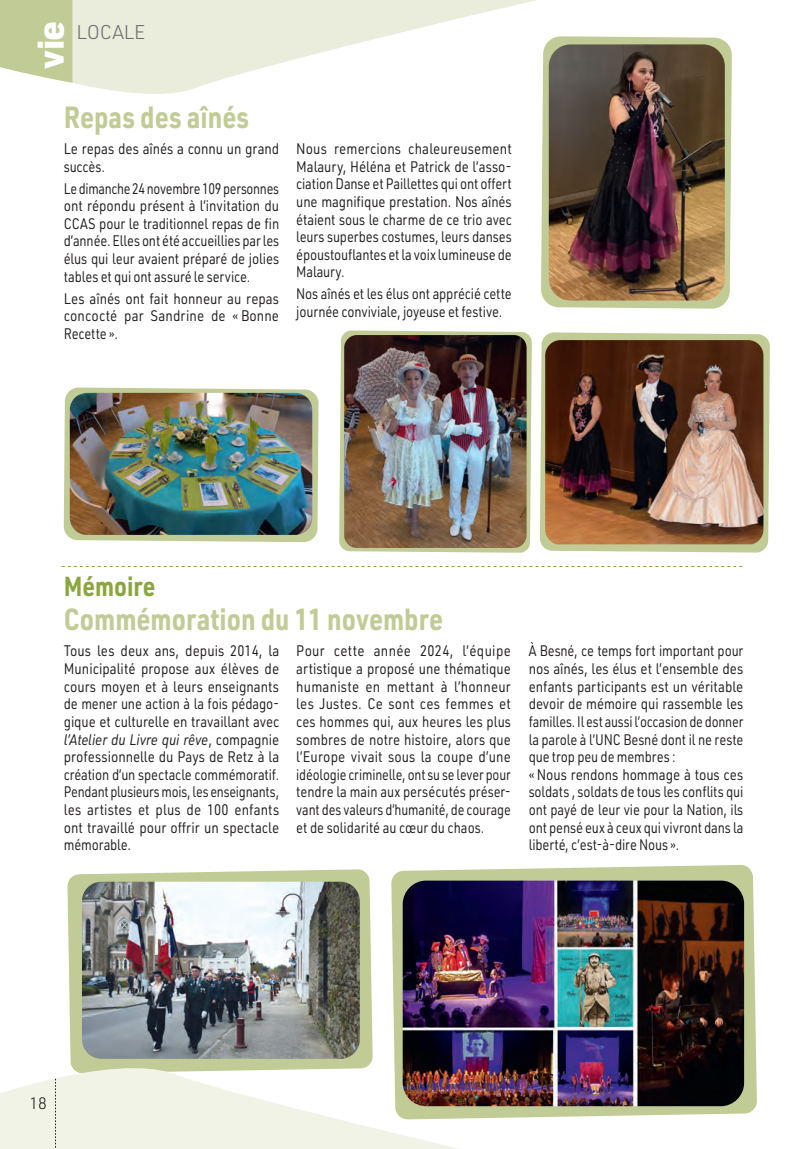
<style>
.page{position:relative;width:808px;height:1149px;background:#fff}
.page>*{position:absolute;margin:0;border:0;box-sizing:border-box;transform-origin:0 0}
.t1{font:900 36px "URWDIN";color:#fff}
.t2{font:700 30px "URWDIN";color:#c1cb95;scale:.85 1}
.t3{font:700 27px "URWDIN";color:#8ba640;scale:.85 1}
.t4{font:300 19.5px "URWDIN";letter-spacing:-.01em;color:#6c6d70}
.t5{font:300 16.2px "URWDIN";color:#231f20}
.t6{font:15px/17.7px "URWDIN";letter-spacing:-.005em;color:#231f20;text-align:justify;scale:.88 1}
.t7{font:15px/17.7px "URWDIN";letter-spacing:-.005em;color:#231f20;scale:.85 1}
.t8{font:15px/17.7px "URWDIN";letter-spacing:-.005em;color:#231f20;text-align:justify;scale:.82 1}
.t9{font:15px/17.7px "URWDIN";letter-spacing:-.005em;color:#231f20;scale:.87 1}
.s1{font-style:italic}
</style>
<div class="page">
<svg style="left:67px;top:869px;width:306px;height:181px;fill:#c1cb95"></svg>
<svg style="left:391px;top:865px;width:366px;height:251px;fill:#c1cb95"></svg>
<svg style="left:0;top:0;width:73px;height:83px;background:#c6cf9f"></svg>
<svg style="left:73px;top:0;width:463px;height:94px;fill:#eaeddb"></svg>
<svg style="left:0;top:1050px;width:621px;height:98px;fill:#f1f3e6"></svg>
<svg style="left:55px;top:1078px;width:1px;height:70px"></svg>
<svg style="left:339px;top:330px;width:193px;height:222px;background:#ced6ab"></svg>
<img style="left:344px;top:335px;width:183px;height:213px">
<svg style="left:64px;top:387px;width:255px;height:155px;background:#c5cda4"></svg>
<img style="left:70px;top:393px;width:242px;height:141px">
<img style="left:403px;top:880px;width:341px;height:225px">
<img style="left:82px;top:881px;width:278px;height:177px">
<svg style="left:540px;top:332px;width:230px;height:220px;background:#c8cfa2"></svg>
<img style="left:545px;top:340px;width:218px;height:204px">
<svg style="left:541px;top:36px;width:191px;height:272px;background:#cad1a4"></svg>
<img style="left:549px;top:44px;width:176px;height:256px">
<svg style="left:62px;top:566px;width:680px;height:1px"></svg>
<h1 class="t1" style="left:26px;top:69px;width:50px;rotate:-90deg">vie</h1>
<h3 class="t4" style="left:77px;top:19px;width:70px">LOCALE</h3>
<h2 class="t2" style="left:64px;top:96px;width:220px">Repas des aînés</h2>
<p class="t9" style="left:64px;top:139px;width:249px">Le repas des aînés a connu un grand succès.</p>
<p class="t8" style="left:64px;top:179px;width:264px">Le dimanche 24 novembre 109 personnes ont répondu présent à l’invitation du CCAS pour le traditionnel repas de fin d’année. Elles ont été accueillies par les élus qui leur avaient préparé de jolies tables et qui ont assuré le service.</p>
<p class="t6" style="left:64px;top:289px;width:246px">Les aînés ont fait honneur au repas concocté par Sandrine de « Bonne Recette ».</p>
<p class="t6" style="left:296px;top:139px;width:246px">Nous remercions chaleureusement Malaury, Héléna et Patrick de l’asso&shy;ciation Danse et Paillettes qui ont offert une magnifique prestation. Nos aînés étaient sous le charme de ce trio avec leurs superbes costumes, leurs danses époustouflantes et la voix lumineuse de Malaury.</p>
<p class="t7" style="left:296px;top:284px;width:255px">Nos aînés et les élus ont apprécié cette journée conviviale, joyeuse et festive.</p>
<h3 class="t3" style="left:64px;top:567px;width:109px">Mémoire</h3>
<h2 class="t2" style="left:64px;top:598px;width:448px">Commémoration du 11 novembre</h2>
<p class="t6" style="left:64px;top:641px;width:246px">Tous les deux ans, depuis 2014, la Municipalité propose aux élèves de cours moyen et à leurs enseignants de mener une action à la fois pédago&shy;gique et culturelle en travaillant avec <span class="s1">l’Atelier du Livre qui rêve</span>, compagnie professionnelle du Pays de Retz à la création d’un spectacle commémoratif.<br>Pendant plusieurs mois, les enseignants, les artistes et plus de 100 enfants ont travaillé pour offrir un spectacle mémorable.</p>
<p class="t6" style="left:296px;top:641px;width:245px">Pour cette année 2024, l’équipe artistique a proposé une thématique humaniste en mettant à l’honneur les Justes. Ce sont ces femmes et ces hommes qui, aux heures les plus sombres de notre histoire, alors que l’Europe vivait sous la coupe d’une idéologie criminelle, ont su se lever pour tendre la main aux persécutés préser&shy;vant des valeurs d’humanité, de courage et de solidarité au cœur du chaos.</p>
<p class="t7" style="left:529px;top:641px;width:254px">À Besné, ce temps fort important pour nos aînés, les élus et l’ensemble des enfants participants est un véritable devoir de mémoire qui rassemble les familles. Il est aussi l’occasion de donner la parole à l’UNC Besné dont il ne reste que trop peu de membres :<br>« Nous rendons hommage à tous ces soldats , soldats de tous les conflits qui ont payé de leur vie pour la Nation, ils ont pensé eux à ceux qui vivront dans la liberté, c’est-à-dire Nous ».</p>
<p class="t5" style="left:30px;top:1092px;width:19px">18</p>
</div>
